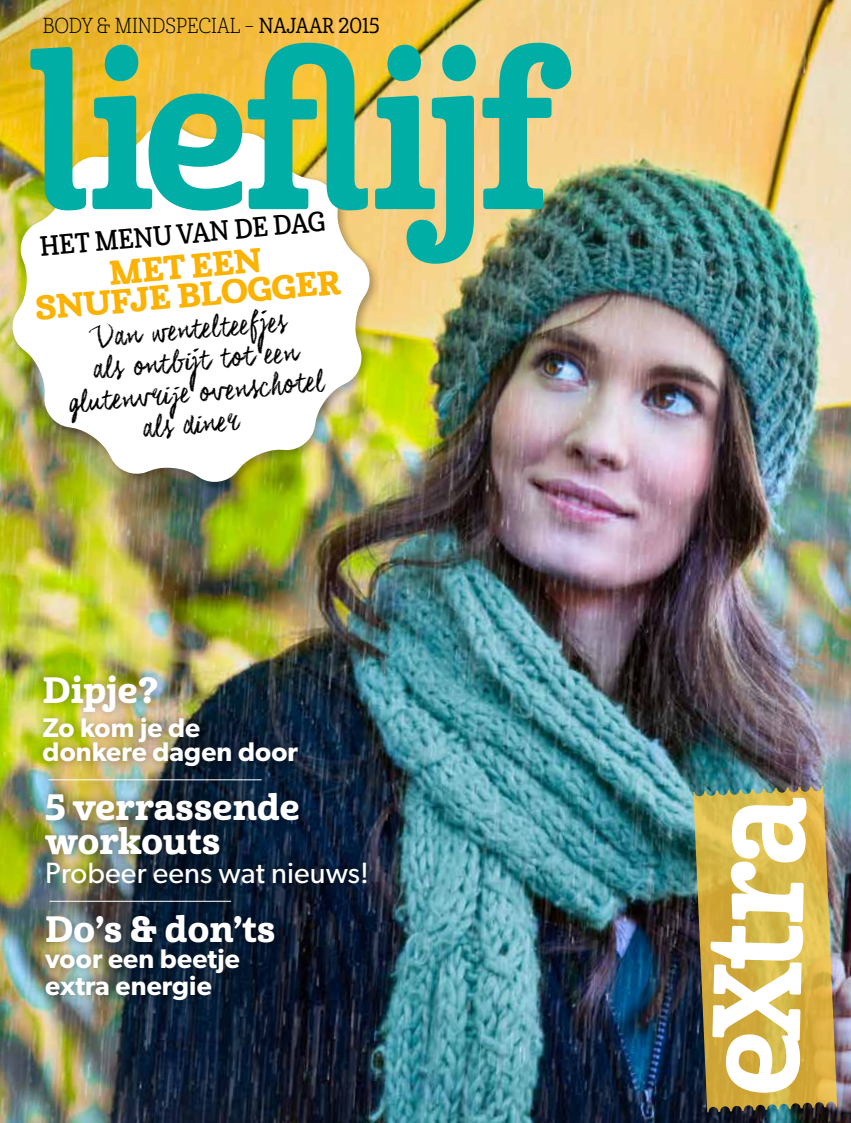
<style>
.page{position:relative;width:851px;height:1123px;background:#fff}
.page>*{position:absolute;margin:0;border:0;box-sizing:border-box;transform-origin:0 0}
.t1{font:35.55px/34px "Cabrito Nor Ex B";letter-spacing:.005em;color:#fff}
.t2{font:33px/28.5px "Cabrito Nor Ex B";color:#fcb200;text-align:center}
.t3{font:29.4px "Gibson";letter-spacing:.005em;color:#fff}
.t4{font:27px "Coalhand Luke";color:#000}
.t5{font:600 27px/27px "Gibson";letter-spacing:.005em;color:#fff}
.t6{font:27px "Cabrito Con Dem";color:#000}
.t7{font:21px "Cabrito Con Lig";color:#000}
.s1{font-family:"Cabrito Con Med"}
.s2{font-size:19.95px}
</style>
<div class="page">
<img style="left:0;top:0;width:850px;height:1123px">
<div style="left:9px;top:121px;width:372px;height:372px;background:#000;opacity:.3"></div>
<img style="left:9px;top:122px;width:363px;height:363px">
<div style="left:37px;top:906px;width:247px;height:103px;background:#000;opacity:.35"></div>
<div style="left:34px;top:666px;width:273px;height:110px;background:#000;opacity:.35"></div>
<div style="left:36px;top:783px;width:339px;height:109px;background:#000;opacity:.35"></div>
<hr style="left:49px;top:779px;width:212px;height:1px;background:#fff">
<hr style="left:50px;top:900px;width:181px;height:1px;background:#fff">
<img style="left:693px;top:786px;width:144px;height:326px">
<svg style="left:710px;top:797px;width:96px;height:296px"></svg>
<svg style="left:30px;top:43px;width:541px;height:221px"></svg>
<p class="t7" style="left:43px;top:13px;width:338px">BODY &amp; MINDSPECIAL – <span class="s1">NAJAAR 2015</span></p>
<p class="t6" style="left:39px;top:230px;width:288px;rotate:-5deg">HET MENU VAN DE DAG</p>
<p class="t2" style="left:32px;top:266px;width:307px;rotate:-5deg">MET EEN<br>SNUFJE BLOGGER</p>
<p class="t4" style="left:94px;top:321px;width:194px;rotate:-5deg">Van wentelteefjes</p>
<p class="t4" style="left:92px;top:353px;width:207px;rotate:-5deg">als ontbijt tot een</p>
<p class="t4" style="left:67px;top:387px;width:257px;rotate:-5deg">glutenvri<span class="s2">j</span>e ovenschotel</p>
<p class="t4" style="left:141px;top:412px;width:98px;rotate:-5deg">als diner</p>
<h1 class="t1" style="left:43px;top:673px;width:117px">Dipje?</h1>
<p class="t5" style="left:43px;top:715px;width:257px;line-height:24px">Zo kom je de donkere dagen door</p>
<h1 class="t1" style="left:45px;top:790px;width:256px">5 verrassende workouts</h1>
<p class="t3" style="left:45px;top:855px;width:325px">Probeer eens wat nieuws!</p>
<h1 class="t1" style="left:45px;top:912px;width:232px">Do’s &amp; don’ts</h1>
<p class="t5" style="left:45px;top:944px;width:196px">voor een beetje extra energie</p>
</div>
